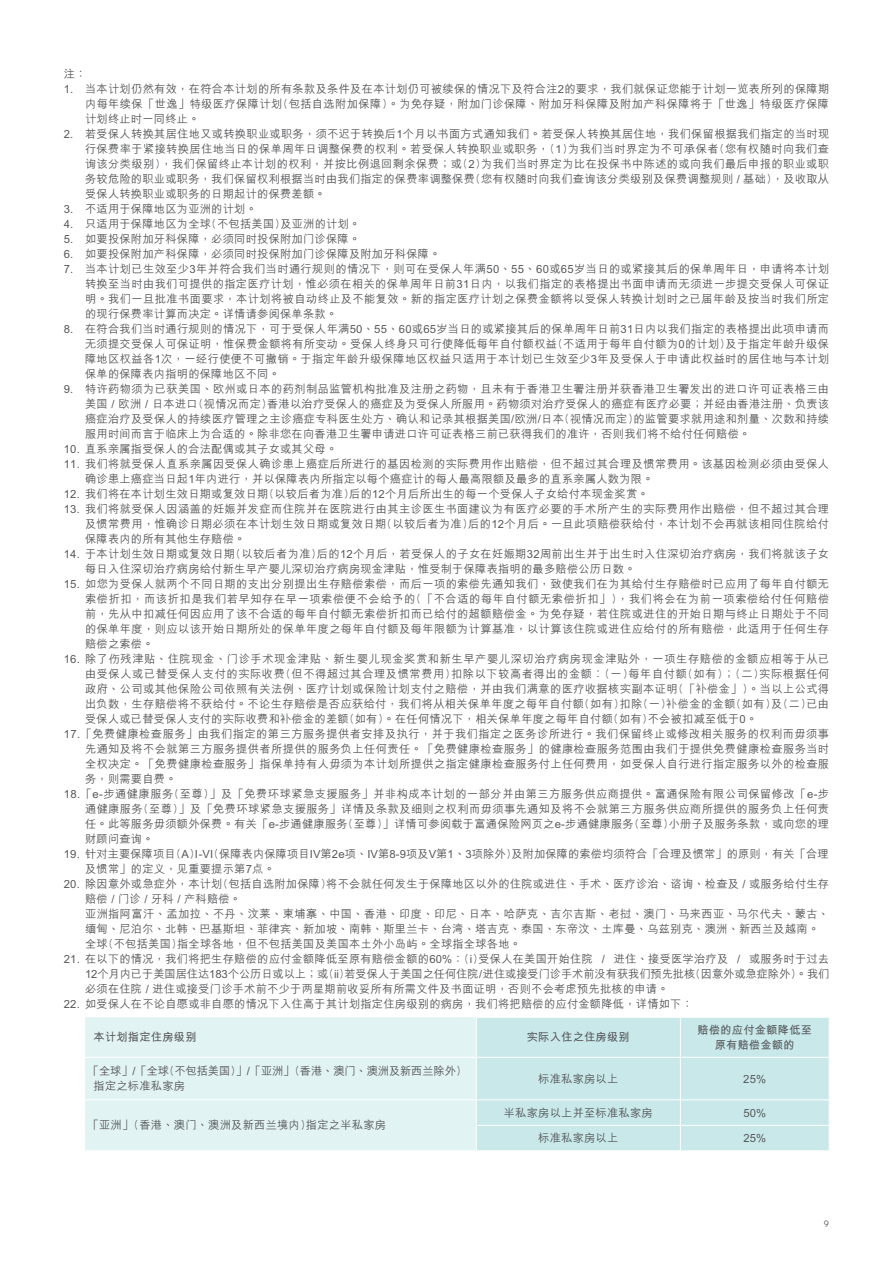
<style>
.page{position:relative;width:893px;height:1263px;background:#fff}
.page>*{position:absolute;margin:0;border:0;box-sizing:border-box;transform-origin:0 0}
.t1{font:500 11.25px/15px "M Hei HKS";letter-spacing:.02em;color:#57585a;text-align:justify}
.t2{font:500 11.25px "M Hei HKS";letter-spacing:.04em;color:#57585a}
.t3{font:500 11.25px "M Hei HKS";letter-spacing:.05em;color:#57585a}
.t4{font:500 11.25px/15px "M Hei HKS";letter-spacing:-.01em;color:#57585a}
.t5{font:700 11.25px/15px "M Hei HKS";letter-spacing:.02em;color:#57585a;text-align:center}
.t6{font:9px "Eina 04";color:#57585a}
</style>
<div class="page">
<div style="left:85px;top:1017px;width:391px;height:133px;background:#e2f3f4"></div>
<div style="left:477px;top:1018px;width:352px;height:132px;background:#c8e8ea"></div>
<hr style="left:680px;top:1017px;width:1px;height:40px;background:#fff">
<hr style="left:85px;top:1057px;width:391px;height:1px;background:#fff">
<hr style="left:476px;top:1057px;width:204px;height:1px;background:#fff">
<hr style="left:680px;top:1057px;width:150px;height:1px;background:#fff">
<hr style="left:680px;top:1058px;width:1px;height:41px;background:#fff">
<hr style="left:85px;top:1099px;width:391px;height:1px;background:#fff">
<hr style="left:476px;top:1099px;width:204px;height:1px;background:#fff">
<hr style="left:680px;top:1099px;width:150px;height:1px;background:#fff">
<hr style="left:476px;top:1125px;width:204px;height:1px;background:#fff">
<hr style="left:680px;top:1125px;width:150px;height:1px;background:#fff">
<svg style="left:680px;top:1100px;width:1px;height:50px"></svg>
<p class="t1" style="left:64px;top:66px;width:24px">註：</p>
<p class="t1" style="left:85px;top:81px;width:746px;text-indent:-21px">1. 當本計劃仍然有效，在符合本計劃的所有條款及條件及在本計劃仍可被續保的情況下及符合註2的要求，我們就保證您能於計劃一覽表所列的保障期內每年續保「世逸」特級醫療保障計劃(包括自選附加保障)。為免存疑，附加門診保障、附加牙科保障及附加產科保障將於「世逸」特級醫療保障計劃終止時一同終止。</p>
<p class="t1" style="left:85px;top:126px;width:746px;text-indent:-21px">2. 若受保人轉換其居住地又或轉換職業或職務，須不遲於轉換後1個月以書面方式通知我們。若受保人轉換其居住地，我們保留根據我們指定的當時現行保費率於緊接轉換居住地當日的保單週年日調整保費的權利。若受保人轉換職業或職務，(1)為我們當時界定為不可承保者(您有權隨時向我們查詢該分類級別)，我們保留終止本計劃的權利，並按比例退回剩余保費；或(2)為我們當時界定為比在投保書中陳述的或向我們最後申報的職業或職務較危險的職業或職務，我們保留權利根據當時由我們指定的保費率調整保費(您有權隨時向我們查詢該分類級別及保費調整規則 / 基礎)，及收取從受保人轉換職業或職務的日期起計的保費差額。</p>
<p class="t1" style="left:64px;top:201px;width:195px">3. 不適用於保障地區為亞洲的計劃。</p>
<p class="t1" style="left:64px;top:216px;width:298px">4. 只適用於保障地區為全球(不包括美國)及亞洲的計劃。</p>
<p class="t1" style="left:64px;top:231px;width:298px">5. 如要投保附加牙科保障，必須同時投保附加門診保障。</p>
<p class="t1" style="left:64px;top:246px;width:378px">6. 如要投保附加產科保障，必須同時投保附加門診保障及附加牙科保障。</p>
<p class="t1" style="left:85px;top:261px;width:746px;text-indent:-21px">7. 當本計劃已生效至少3年並符合我們當時通行規則的情況下，則可在受保人年滿50、55、60或65歲當日的或緊接其後的保單週年日，申請將本計劃轉換至當時由我們可提供的指定醫療計劃，惟必須在相關的保單週年日前31日內，以我們指定的表格提出書面申請而無須進一步提交受保人可保證明。我們一旦批准書面要求，本計劃將被自動終止及不能復效。新的指定醫療計劃之保費金額將以受保人轉換計劃時之已屆年齡及按當時我們所定的現行保費率計算而決定。詳情請參閱保單條款。</p>
<p class="t1" style="left:85px;top:321px;width:746px;text-indent:-21px">8. 在符合我們當時通行規則的情況下，可於受保人年滿50、55、60或65歲當日的或緊接其後的保單週年日前31日內以我們指定的表格提出此項申請而無須提交受保人可保證明，惟保費金額將有所變動。受保人終身只可行使降低每年自付額權益(不適用於每年自付額為0的計劃)及於指定年齡升級保障地區權益各1次，一經行使便不可撤銷。於指定年齡升級保障地區權益只適用於本計劃已生效至少3年及受保人於申請此權益時的居住地與本計劃保單的保障表內指明的保障地區不同。</p>
<p class="t1" style="left:85px;top:381px;width:746px;text-indent:-21px">9. 特許藥物須為已獲美國、歐州或日本的藥劑製品監管機構批准及註冊之藥物，且未有於香港衞生署註冊並獲香港衞生署發出的進口許可證表格三由美國 / 歐洲 / 日本進口(視情況而定)香港以治療受保人的癌症及為受保人所服用。藥物須對治療受保人的癌症有醫療必要；並經由香港註冊、負責該癌症治療及受保人的持續醫療管理之主診癌症專科醫生處方、確認和記錄其根據美國/歐洲/日本(視情況而定)的監管要求就用途和劑量、次數和持續服用時間而言於臨床上為合適的。除非您在向香港衞生署申請進口許可證表格三前已獲得我們的准許，否則我們將不給付任何賠償。</p>
<p class="t1" style="left:64px;top:441px;width:275px">10. 直系親屬指受保人的合法配偶或其子女或其父母。</p>
<p class="t1" style="left:85px;top:456px;width:746px;text-indent:-21px">11. 我們將就受保人直系親屬因受保人確診患上癌症後所進行的基因檢測的實際費用作出賠償，但不超過其合理及慣常費用。該基因檢測必須由受保人確診患上癌症當日起1年內進行，並以保障表內所指定以每個癌症計的每人最高限額及最多的直系親屬人數為限。</p>
<p class="t1" style="left:64px;top:486px;width:587px">12. 我們將在本計劃生效日期或復效日期(以較後者為準)後的12個月後所出生的每一個受保人子女給付本現金獎賞。</p>
<p class="t1" style="left:85px;top:501px;width:746px;text-indent:-21px">13. 我們將就受保人因涵蓋的妊娠併發症而住院並在醫院進行由其主診醫生書面建議為有醫療必要的手術所產生的實際費用作出賠償，但不超過其合理及慣常費用，惟確診日期必須在本計劃生效日期或復效日期(以較後者為準)後的12個月後。一旦此項賠償獲給付，本計劃不會再就該相同住院給付保障表內的所有其他生存賠償。</p>
<p class="t1" style="left:85px;top:546px;width:746px;text-indent:-21px">14. 於本計劃生效日期或復效日期(以較後者為準)後的12個月後，若受保人的子女在妊娠期32週前出生並於出生時入住深切治療病房，我們將就該子女每日入住深切治療病房給付新生早產嬰兒深切治療病房現金津貼，惟受制於保障表指明的最多賠償公曆日數。</p>
<p class="t1" style="left:85px;top:576px;width:746px;text-indent:-21px">15. 如您為受保人就兩個不同日期的支出分別提出生存賠償索償，而後一項的索償先通知我們，致使我們在為其給付生存賠償時已應用了每年自付額無索償折扣，而該折扣是我們若早知存在早一項索償便不會給予的(「不合適的每年自付額無索償折扣」)，我們將會在為前一項索償給付任何賠償前，先從中扣減任何因應用了該不合適的每年自付額無索償折扣而已給付的超額賠償金。為免存疑，若住院或進住的開始日期與終止日期處於不同的保單年度，則應以該開始日期所處的保單年度之每年自付額及每年限額為計算基準，以計算該住院或進住應給付的所有賠償，此適用於任何生存賠償之索償。</p>
<p class="t3" style="left:64px;top:651px;width:767px">16. 除了傷殘津貼、住院現金、門診手術現金津貼、新生嬰兒現金獎賞和新生早產嬰兒深切治療病房現金津貼外，一項生存賠償的金額應相等於從已</p>
<p class="t3" style="left:85px;top:666px;width:746px">由受保人或已替受保人支付的實際收費(但不得超過其合理及慣常費用)扣除以下較高者得出的金額︰(一)每年自付額(如有)；(二)實際根據任何</p>
<p class="t1" style="left:85px;top:681px;width:746px">政府、公司或其他保險公司依照有關法例、醫療計劃或保險計劃支付之賠償，並由我們滿意的醫療收據核實副本證明(「補償金」)。當以上公式得</p>
<p class="t1" style="left:85px;top:696px;width:746px">出負數，生存賠償將不獲給付。不論生存賠償是否應獲給付，我們將從相關保單年度之每年自付額(如有)扣除(一)補償金的金額(如有)及(二)已由</p>
<p class="t1" style="left:85px;top:711px;width:674px">受保人或已替受保人支付的實際收費和補償金的差額(如有)。在任何情況下，相關保單年度之每年自付額(如有)不會被扣減至低於0。</p>
<p class="t2" style="left:64px;top:726px;width:767px">17.「免費健康檢查服務」由我們指定的第三方服務提供者安排及執行，並於我們指定之醫務診所進行。我們保留終止或修改相關服務的權利而毋須事</p>
<p class="t1" style="left:85px;top:741px;width:746px">先通知及將不會就第三方服務提供者所提供的服務負上任何責任。「免費健康檢查服務」的健康檢查服務範圍由我們於提供免費健康檢查服務當時</p>
<p class="t1" style="left:85px;top:756px;width:746px">全權決定。「免費健康檢查服務」指保單持有人毋須為本計劃所提供之指定健康檢查服務付上任何費用，如受保人自行進行指定服務以外的檢查服</p>
<p class="t1" style="left:85px;top:771px;width:93px">務，則需要自費。</p>
<p class="t2" style="left:64px;top:786px;width:767px">18.「e-步通健康服務(至尊)」及「免費環球緊急支援服務」並非構成本計劃的一部分並由第三方服務供應商提供。富通保險有限公司保留修改「e-步</p>
<p class="t1" style="left:85px;top:801px;width:746px">通健康服務(至尊)」及「免費環球緊急支援服務」詳情及條款及細則之權利而毋須事先通知及將不會就第三方服務供應商所提供的服務負上任何責</p>
<p class="t1" style="left:85px;top:816px;width:746px">任。此等服務毋須額外保費。有關「e-步通健康服務(至尊)」詳情可參閱載於富通保险網頁之e-步通健康服務(至尊)小冊子及服務條款，或向您的理</p>
<p class="t1" style="left:85px;top:831px;width:70px">財顧問查詢。</p>
<p class="t1" style="left:85px;top:846px;width:745px;text-indent:-21px">19. 針對主要保障項目(A)I -VI(保障表內保障項目IV第2e項、IV第8-9項及V第1、3項除外)及附加保障的索償均須符合「合理及慣常」的原則，有關「合理及慣常」的定義，見重要提示第7點。</p>
<p class="t1" style="left:85px;top:876px;width:746px;text-align:left;text-indent:-21px">20. 除因意外或急症外，本計劃(包括自選附加保障)將不會就任何發生於保障地區以外的住院或進住、手術、醫療診治、諮詢、檢查及 / 或服務給付生存賠償 / 門診 / 牙科 / 產科賠償。<br>亞洲指阿富汗、孟加拉、不丹、汶萊、柬埔寨、中國、香港、印度、印尼、日本、哈薩克、吉爾吉斯、老撾、澳門、馬來西亞、馬爾代夫、蒙古、緬甸、尼泊爾、北韓、巴基斯坦、菲律賓、新加坡、南韓、斯里蘭卡、台灣、塔吉克、泰國、東帝汶、土庫曼、烏茲別克、澳洲、新西蘭及越南。全球(不包括美國)指全球各地，但不包括美國及美國本土外小島嶼。全球指全球各地。</p>
<p class="t1" style="left:85px;top:951px;width:746px;text-indent:-21px">21. 在以下的情況，我們將把生存賠償的應付金額降低至原有賠償金額的60%：(i)受保人在美國開始住院 / 進住、接受醫學治療及 / 或服務時於過去12個月內已於美國居住達183個公曆日或以上；或(ii)若受保人於美國之任何住院 / 進住或接受門診手術前沒有獲我們預先批核(因意外或急症除外)。我們必須在住院 / 進住或接受門診手術前不少於兩星期前收妥所有所需文件及書面證明，否則不會考慮預先批核的申請。</p>
<p class="t1" style="left:64px;top:996px;width:631px">22. 如受保人在不論自願或非自願的情況下入住高於其計劃指定住房級別的病房，我們將把賠償的應付金額降低，詳情如下：</p>
<p class="t5" style="left:94px;top:1029px;width:105px">本計劃指定住房級別</p>
<p class="t5" style="left:527px;top:1029px;width:105px">實際入住之住房級別</p>
<p class="t5" style="left:697px;top:1021px;width:116px">賠償的應付金額降低至原有賠償金額的</p>
<p class="t4" style="left:94px;top:1062px;width:369px;text-indent:-6px">「全球」/「全球(不包括美國)」/「亞洲」(香港、澳門、澳洲及新西蘭除外)指定之標準私家房</p>
<p class="t1" style="left:538px;top:1070px;width:82px">標準私家房以上</p>
<p class="t1" style="left:743px;top:1070px;width:24px">25%</p>
<p class="t1" style="left:88px;top:1117px;width:300px">「亞洲」(香港、澳門、澳洲及新西蘭境內)指定之半私家房</p>
<p class="t1" style="left:504px;top:1104px;width:150px">半私家房以上並至標準私家房</p>
<p class="t1" style="left:743px;top:1104px;width:24px">50%</p>
<p class="t1" style="left:538px;top:1129px;width:82px">標準私家房以上</p>
<p class="t1" style="left:743px;top:1129px;width:24px">25%</p>
<p class="t6" style="left:824px;top:1217px;width:7px">9</p>
</div>
